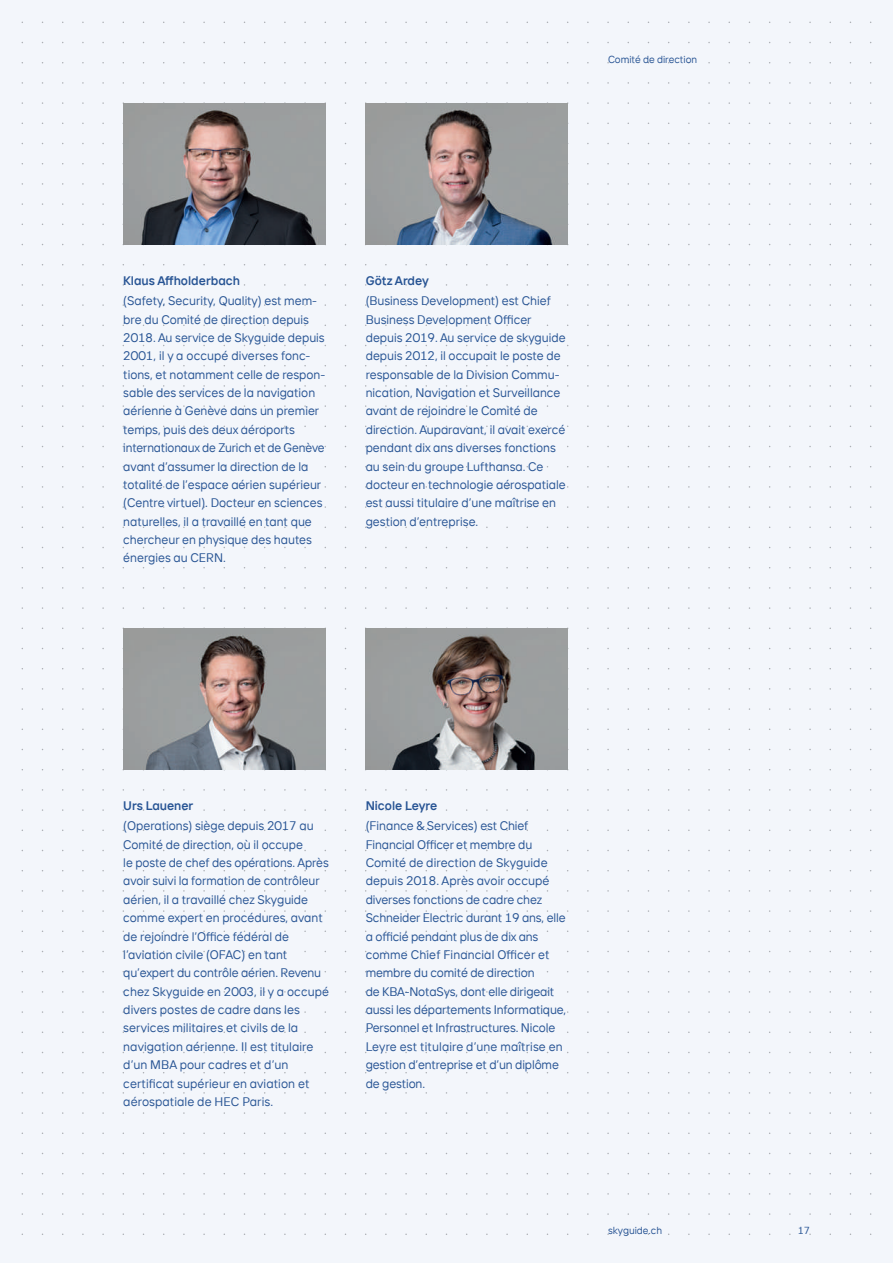
<style>
.page{position:relative;width:893px;height:1263px;background:#f3f6fb}
.page>*{position:absolute;margin:0;border:0;box-sizing:border-box;transform-origin:0 0}
.t1{font:12.3px/18.5px "TT Interphases";color:#275494}
.t2{font:600 12.3px "TT Interphases";color:#275494}
.t3{font:10.2px "TT Interphases";color:#275494}
</style>
<div class="page">
<img style="left:366px;top:628px;width:202px;height:142px">
<img style="left:123px;top:628px;width:202px;height:142px">
<img style="left:366px;top:103px;width:202px;height:141px">
<img style="left:123px;top:103px;width:202px;height:141px">
<p class="t3" style="left:608px;top:53px;width:91px">Comité de direction</p>
<p class="t2" style="left:123px;top:273px;width:118px">Klaus Affholderbach</p>
<p class="t1" style="left:123px;top:291px;width:203px">(Safety, Security, Quality) est mem - bre du Comité de direction depuis 2018. Au service de Skyguide depuis 2001, il y a occupé diverses fonc -<br>t ions, et notamment celle de respon&shy;sable des services de la navigation aérienne à Genève dans un premier temps, puis des deux aéroports internationaux de Zurich et de Genève avant d’assumer la direction de la totalité de l’espace aérien supérieur (Centre virtuel). Docteur en sciences naturelles, il a travaillé en tant que chercheur en physique des hautes énergies au CERN.</p>
<p class="t2" style="left:366px;top:273px;width:65px">Götz Ardey</p>
<p class="t1" style="left:366px;top:291px;width:202px">(Business Development) est Chief Business Development Officer depuis 2019. Au service de skyguide depuis 2012, il occupait le poste de responsable de la Division Commu&shy;nication, Navigation et Surveillance avant de rejoindre le Comité de direction. Auparavant, il avait exercé pendant dix ans diverses fonctions au sein du groupe Lufthansa. Ce docteur en technologie aérospatiale est aussi titulaire d’une maîtrise en gestion d’entreprise.</p>
<p class="t2" style="left:123px;top:798px;width:72px">Urs Lauener</p>
<p class="t1" style="left:123px;top:816px;width:207px">(Operations) siège depuis 2017 au Comité de direction, où il occupe<br>le poste de chef des opérations. Après avoir suivi la formation de contrôleur aérien, il a travaillé chez Skyguide comme expert en procédures, avant de rejoindre l’Office fédéral de l’aviation civile (OFAC) en tant qu’expert du contrôle aérien. Revenu chez Skyguide en 2003, il y a occupé divers postes de cadre dans les services militaires et civils de la navigation aérienne. Il est titulaire d’un MBA pour cadres et d’un certificat supérieur en aviation et aérospatiale de HEC Paris.</p>
<p class="t2" style="left:366px;top:798px;width:73px">Nicole Leyre</p>
<p class="t1" style="left:366px;top:816px;width:202px">(Finance &amp; Services) est Chief<br>Financial Officer et membre du<br>Comité de direction de Skyguide depuis 2018. Après avoir occupé diverses fonctions de cadre chez<br>Schneider Electric durant 19 ans, elle a officié pendant plus de dix ans comme Chief Financial Officer et membre du comité de direction<br>de KBA-NotaSys, dont elle dirigeait aussi les départements Informatique,<br>Personnel et Infrastructures. Nicole<br>Leyre est titulaire d’une maîtrise en gestion d’entreprise et d’un diplôme de gestion.</p>
<p class="t3" style="left:608px;top:1224px;width:55px">skyguide.ch</p>
<p class="t3" style="left:798px;top:1224px;width:14px">17</p>
</div>
